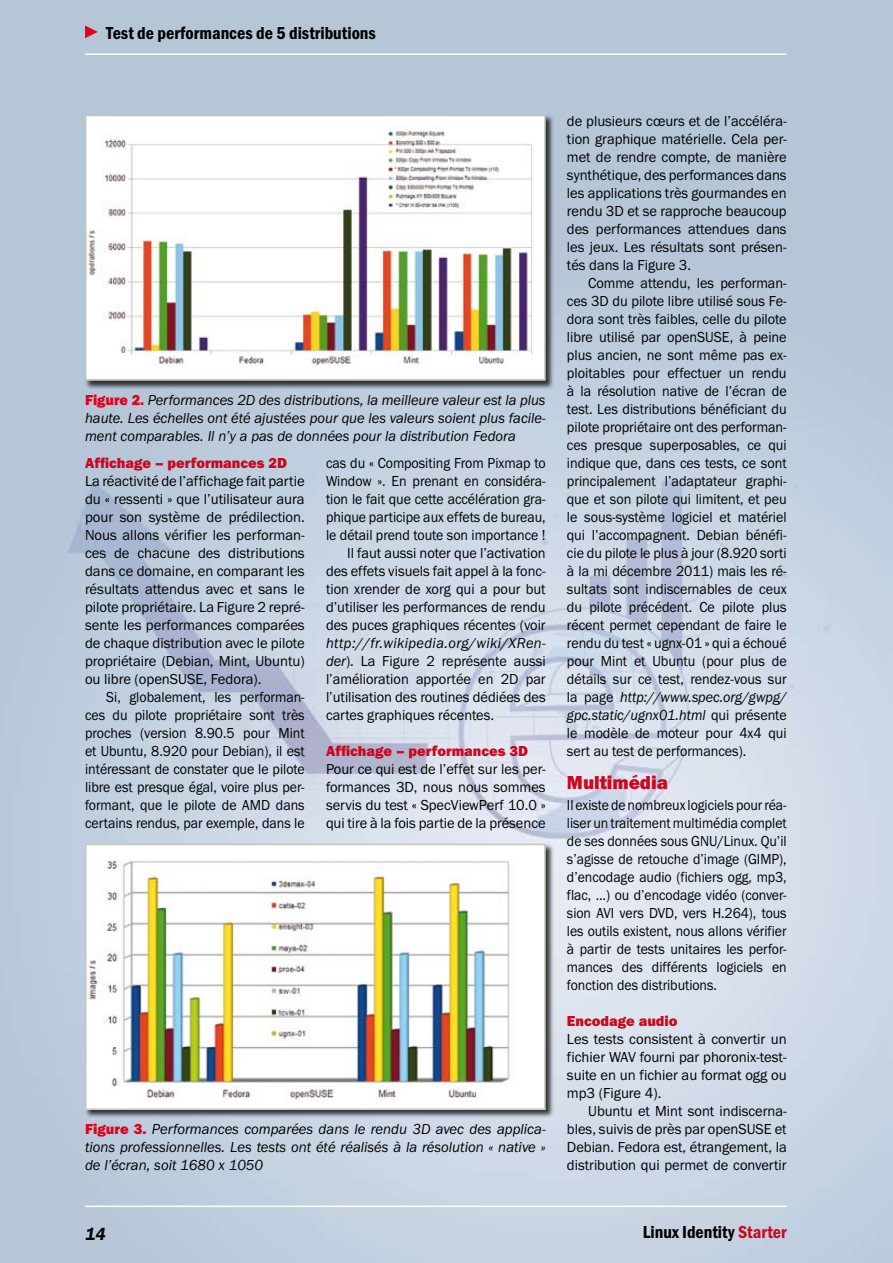
<style>
.page{position:relative;width:893px;height:1263px;background:#fff}
.page>*{position:absolute;margin:0;border:0;box-sizing:border-box;transform-origin:0 0}
.t1{font:19.5px "Franklin Got URWTCE Hea";color:#cd071e}
.t2{font:18px "Franklin Got URWTCE Dem Con";color:#000}
.t3{font:18px "Franklin Got URWTCE Dem Ita";color:#000}
.t4{font:15px/18px "Franklin Got URWTCE Boo";color:#000;text-align:justify}
.t5{font:15px/18px "Franklin Got URWTCE Boo";color:#000;text-align:justify;scale:.95 1}
.t6{font:15px/18px "Franklin Got URWTCE Boo";color:#000;text-align:justify;scale:.93 1}
.t7{font:15px/18px "Franklin Got URWTCE Boo";color:#000;text-align:justify;scale:.92 1}
.t8{font:15px/18px "Franklin Got URWTCE Boo Ita";color:#000;text-align:justify}
.t9{font:15px/18px "Franklin Got URWTCE Boo";color:#000;text-align:justify;scale:.96 1}
.t10{font:15px/18px "Franklin Got URWTCE Boo Ita";color:#000;scale:.94 1}
.t11{font:15px "Franklin Got URWTCE Hea";color:#cd071e}
.t12{font:15px/18px "Franklin Got URWTCE Boo";color:#000;scale:.94 1}
.t13{font:15px "Franklin Got URWTCE Boo Ita";letter-spacing:.03em;color:#000;scale:.96 1}
.s1{font-family:"Franklin Got URWTCE Hea";color:#e2001a}
.s2{font-family:"Franklin Got URWTCE Boo Ita"}
.s3{font-family:"Franklin Got URWTCE Boo"}
.s4{color:#cd071e}
</style>
<div class="page">
<img style="left:0;top:0;width:893px;height:1263px">
<hr style="left:85px;top:1205px;width:702px;height:2px;background:#fff">
<svg style="left:85px;top:26px;width:13px;height:12px"></svg>
<hr style="left:85px;top:53px;width:702px;height:2px;background:#fff">
<div style="left:85px;top:114px;width:475px;height:282px;background:#000;opacity:.75"></div>
<img style="left:88px;top:118px;width:455px;height:260px">
<div style="left:85px;top:115px;width:461px;height:266px;border:2px solid #c5c9ba"></div>
<div style="left:85px;top:843px;width:475px;height:282px;background:#000;opacity:.75"></div>
<img style="left:88px;top:847px;width:455px;height:260px">
<div style="left:85px;top:844px;width:461px;height:266px;border:2px solid #c5c9ba"></div>
<p class="t2" style="left:106px;top:22px;width:271px">Test de performances de 5 distributions</p>
<p class="t8" style="left:85px;top:391px;width:462px"><span class="s1">Figure 2.</span> Performances 2D des distributions, la meilleure valeur est la plus haute. Les échelles ont été ajustées pour que les valeurs soient plus facile&shy;ment comparables. Il n’y a pas de données pour la distribution Fedora</p>
<p class="t11" style="left:85px;top:454px;width:204px">Affichage – performances 2D</p>
<p class="t4" style="left:85px;top:472px;width:221px">La réactivité de l’affichage fait partie du « ressenti » que l’utilisateur aura pour son système de prédilection.<br>Nous allons vérifier les performan&shy;ces de chacune des distributions dans ce domaine, en comparant les résultats attendus avec et sans le pilote propriétaire. La Figure 2 repré&shy;sente les performances comparées de chaque distribution avec le pilote propriétaire (Debian, Mint, Ubuntu) ou libre (openSUSE, Fedora).</p>
<p class="t6" style="left:85px;top:688px;width:238px;text-indent:21px">Si, globalement, les performan&shy;ces du pilote propriétaire sont très proches (version 8.90.5 pour Mint et Ubuntu, 8.920 pour Debian), il est intéressant de constater que le pilote libre est presque égal, voire plus per&shy;formant, que le pilote de AMD dans certains rendus, par exemple, dans le</p>
<p class="t6" style="left:326px;top:454px;width:238px;text-align:right">cas du « Compositing From Pixmap to Window ». En prenant en considéra&shy;tion le fait que cette accélération gra&shy;phique participe aux effets de bureau, le détail prend toute son importance !<br>Il faut aussi noter que l’activation des effets visuels fait appel à la fonc&shy;tion xrender de xorg qui a pour but d’utiliser les performances de rendu des puces graphiques récentes (voir</p>
<p class="t13" style="left:326px;top:635px;width:230px">http://fr.wikipedia.org/wiki/XRen-</p>
<p class="t9" style="left:326px;top:652px;width:230px"><span class="s2">der</span>). La Figure 2 représente aussi l’amélioration apportée en 2D par l’utilisation des routines dédiées des cartes graphiques récentes.</p>
<p class="t11" style="left:326px;top:742px;width:204px">Affichage – performances 3D</p>
<p class="t4" style="left:326px;top:760px;width:221px">Pour ce qui est de l’effet sur les per&shy;formances 3D, nous nous sommes servis du test « SpecViewPerf 10.0 » qui tire à la fois partie de la présence</p>
<p class="t8" style="left:85px;top:1120px;width:462px"><span class="s1">Figure 3.</span> Performances comparées dans le rendu 3D avec des applica&shy;tions professionnelles. Les tests ont été réalisés à la résolution « native » de l’écran, soit 1680 x 1050</p>
<p class="t4" style="left:567px;top:112px;width:221px">de plusieurs cœurs et de l’accéléra&shy;tion graphique matérielle. Cela per&shy;met de rendre compte, de manière synthétique, des performances dans les applications très gourmandes en rendu 3D et se rapproche beaucoup des performances attendues dans les jeux. Les résultats sont présen&shy;tés dans la Figure 3.</p>
<p class="t5" style="left:567px;top:274px;width:233px;text-indent:21px">Comme attendu, les performan&shy;ces 3D du pilote libre utilisé sous Fe&shy;dora sont très faibles, celle du pilote libre utilisé par openSUSE, à peine plus ancien, ne sont même pas ex&shy;ploitables pour effectuer un rendu à la résolution native de l’écran de test. Les distributions bénéficiant du pilote propriétaire ont des performan&shy;ces presque superposables, ce qui indique que, dans ces tests, ce sont principalement l’adaptateur graphi&shy;que et son pilote qui limitent, et peu le sous-système logiciel et matériel qui l’accompagnent. Debian bénéfi&shy;cie du pilote le plus à jour (8.920 sorti à la mi décembre 2011) mais les ré&shy;sultats sont indiscernables de ceux du pilote précédent. Ce pilote plus récent permet cependant de faire le rendu du test « ugnx-01 » qui a échoué pour Mint et Ubuntu (pour plus de détails sur ce test, rendez-vous sur</p>
<p class="t10" style="left:567px;top:688px;width:235px"><span class="s3">la page</span> http://www.spec.org/gwpg/ gpc.static/ugnx01.html <span class="s3">qui présente</span></p>
<p class="t12" style="left:567px;top:724px;width:235px">le modèle de moteur pour 4x4 qui sert au test de performances).</p>
<h1 class="t1" style="left:567px;top:771px;width:102px">Multimédia</h1>
<p class="t7" style="left:567px;top:796px;width:240px">Il existe de nombreux logiciels pour réa&shy;liser un traitement multimédia complet de ses données sous GNU/Linux. Qu’il s’agisse de retouche d’image (GIMP), d’encodage audio (fichiers ogg, mp3, flac, …) ou d’encodage vidéo (conver&shy;sion AVI vers DVD, vers H.264), tous les outils existent, nous allons vérifier à partir de tests unitaires les perfor&shy;mances des différents logiciels en fonction des distributions.</p>
<p class="t11" style="left:567px;top:1012px;width:112px">Encodage audio</p>
<p class="t4" style="left:567px;top:1030px;width:221px">Les tests consistent à convertir un fichier WAV fourni par phoronix-test&shy;suite en un fichier au format ogg ou mp3 (Figure 4).</p>
<p class="t4" style="left:567px;top:1102px;width:221px;text-indent:21px">Ubuntu et Mint sont indiscerna&shy;bles, suivis de près par openSUSE et Debian. Fedora est, étrangement, la distribution qui permet de convertir</p>
<p class="t3" style="left:85px;top:1224px;width:22px">14</p>
<p class="t2" style="left:643px;top:1221px;width:145px">Linux Identity <span class="s4">Starter</span></p>
</div>
